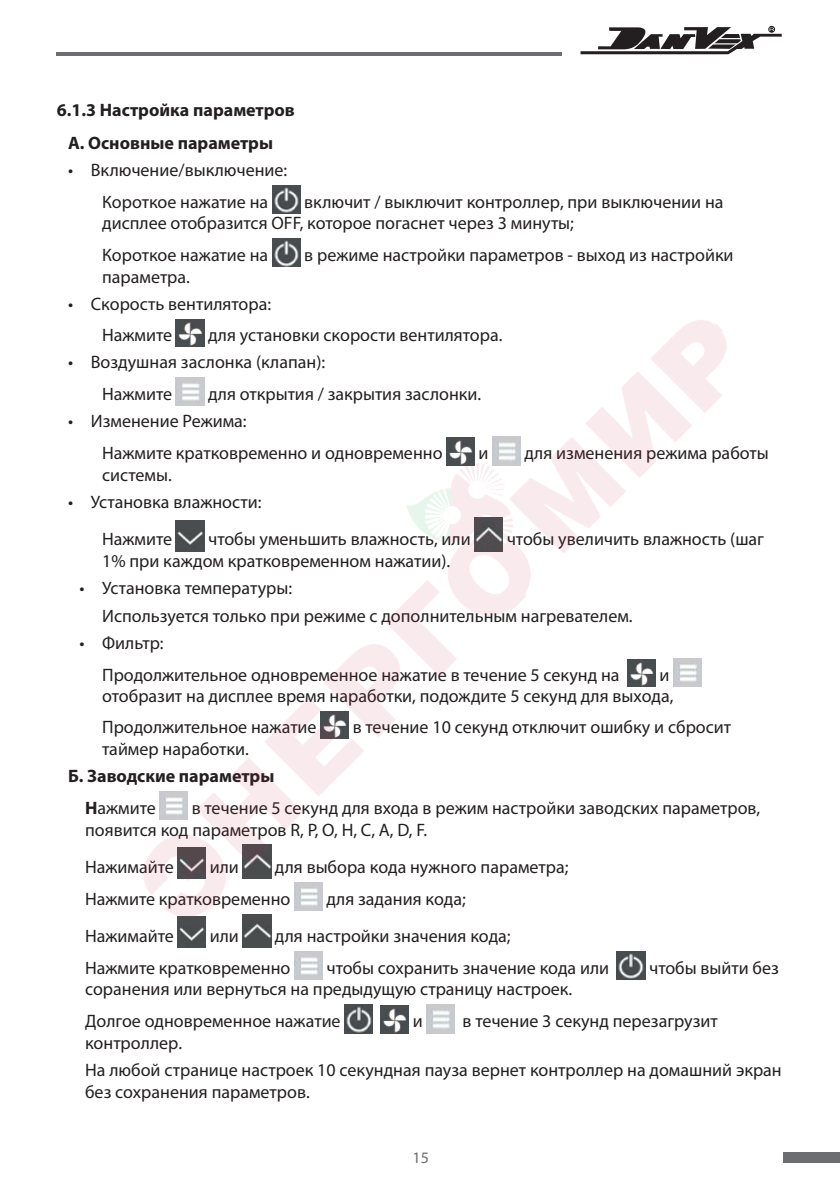
<style>
.page{position:relative;width:840px;height:1191px;background:#fff}
.page>*{position:absolute;margin:0;border:0;box-sizing:border-box;transform-origin:0 0}
.t1{font:18px/32px "Myriad Pro";color:#231f20}
.t2{font:700 18px/33px "Myriad Pro";color:#231f20;text-align:center}
.t3{font:16px "Myriad Pro";color:#6c6d70}
.s1{font-weight:400}
</style>
<div class="page">
<svg style="left:580px;top:26px;width:201px;height:28px"></svg>
<hr style="left:57px;top:52px;width:504px;height:3px;background:#6c6d70">
<div style="left:782px;top:1151px;width:57px;height:11px;background:#6c6d70"></div>
<img style="left:272px;top:185px;width:28px;height:28px">
<img style="left:272px;top:239px;width:28px;height:21px">
<img style="left:177px;top:931px;width:29px;height:16px">
<img style="left:243px;top:931px;width:28px;height:16px">
<img style="left:294px;top:951px;width:28px;height:28px">
<img style="left:616px;top:951px;width:29px;height:28px">
<img style="left:344px;top:1004px;width:28px;height:29px">
<img style="left:380px;top:1006px;width:28px;height:27px">
<img style="left:426px;top:1004px;width:28px;height:29px">
<img style="left:143px;top:260px;width:584px;height:671px">
<p class="t2" style="left:57px;top:92px;width:239px">6.1.3 Настройка параметров<br>A. Основные параметры</p>
<p class="t1" style="left:102px;top:153px;width:186px;text-indent:-34px">• Включение/выключение:<br>Короткое нажатие на</p>
<p class="t1" style="left:102px;top:191px;width:622px;line-height:21.6px;text-indent:202px">включит / выключит контроллер, при выключении на дисплее отобразится OFF, которое погаснет через 3 минуты;</p>
<p class="t1" style="left:102px;top:239px;width:167px">Короткое нажатие на</p>
<p class="t1" style="left:304px;top:239px;width:430px">в режиме настройки параметров - выход из настройки</p>
<p class="t1" style="left:102px;top:260px;width:89px">параметра.</p>
<p class="t1" style="left:102px;top:288px;width:170px;line-height:30.8px;text-indent:-34px">• Скорость вентилятора:<br>Нажмите</p>
<p class="t1" style="left:208px;top:319px;width:295px">для установки скорости вентилятора.</p>
<p class="t1" style="left:102px;top:346px;width:224px;text-indent:-34px">• Воздушная заслонка (клапан):<br>Нажмите</p>
<p class="t1" style="left:208px;top:378px;width:274px">для открытия / закрытия заслонки.</p>
<p class="t1" style="left:102px;top:405px;width:342px;text-indent:-34px">• Изменение Режима:<br>Нажмите кратковременно и одновременно</p>
<p class="t1" style="left:478px;top:437px;width:11px">и</p>
<p class="t1" style="left:524px;top:437px;width:245px">для изменения режима работы</p>
<p class="t1" style="left:102px;top:459px;width:71px">системы.</p>
<p class="t1" style="left:102px;top:483px;width:161px;line-height:37.2px;text-indent:-34px">• Установка влажности:<br>Нажмите</p>
<p class="t1" style="left:208px;top:523px;width:264px">чтобы уменьшить влажность, или</p>
<p class="t1" style="left:506px;top:523px;width:259px">чтобы увеличить влажность (шаг</p>
<p class="t1" style="left:102px;top:545px;width:349px">1% при каждом кратковременном нажатии).</p>
<p class="t1" style="left:102px;top:574px;width:531px;line-height:27.2px;text-indent:-23px">• Установка температуры:<br>Используется только при режиме с дополнительным нагревателем.</p>
<p class="t1" style="left:102px;top:626px;width:518px;text-indent:-23px">• Фильтр:<br>Продолжительное одновременное нажатие в течение 5 секунд на</p>
<p class="t1" style="left:102px;top:663px;width:572px;line-height:21.6px;text-align:right">и<br>отобразит на дисплее время наработки, подождите 5 секунд для выхода,</p>
<p class="t1" style="left:102px;top:711px;width:216px">Продолжительное нажатие</p>
<p class="t1" style="left:352px;top:711px;width:380px">в течение 10 секунд отключит ошибку и сбросит</p>
<p class="t1" style="left:102px;top:732px;width:148px">таймер наработки.</p>
<p class="t2" style="left:85px;top:759px;width:191px;line-height:32px;text-align:left;text-indent:-17px">Б. Заводские параметры<br>Н<span class="s1">ажмите</span></p>
<p class="t1" style="left:85px;top:797px;width:676px;line-height:21.6px;text-indent:107px">в течение 5 секунд для входа в режим настройки заводских параметров, появится код параметров R, P, O, H, C, A, D, F.</p>
<p class="t1" style="left:85px;top:850px;width:90px">Нажимайте</p>
<p class="t1" style="left:210px;top:850px;width:31px">или</p>
<p class="t1" style="left:85px;top:850px;width:484px;text-indent:190px">для выбора кода нужного параметра;<br>Нажмите кратковременно</p>
<p class="t1" style="left:326px;top:882px;width:141px">для задания кода;</p>
<p class="t1" style="left:85px;top:919px;width:90px">Нажимайте</p>
<p class="t1" style="left:210px;top:919px;width:31px">или</p>
<p class="t1" style="left:85px;top:919px;width:427px;text-indent:190px">для настройки значения кода;<br>Нажмите кратковременно</p>
<p class="t1" style="left:326px;top:951px;width:284px">чтобы сохранить значение кода или</p>
<p class="t1" style="left:648px;top:951px;width:131px">чтобы выйти без</p>
<p class="t1" style="left:85px;top:973px;width:488px">соранения или вернуться на предыдущую страницу настроек.<br>Долгое одновременное нажатие</p>
<p class="t1" style="left:412px;top:1005px;width:11px">и</p>
<p class="t1" style="left:462px;top:1005px;width:257px">в течение 3 секунд перезагрузит</p>
<p class="t1" style="left:85px;top:1029px;width:697px;line-height:27.2px">контроллер.<br>На любой странице настроек 10 секундная пауза вернет контроллер на домашний экран</p>
<p class="t1" style="left:85px;top:1075px;width:226px">без сохранения параметров.</p>
<p class="t3" style="left:412px;top:1147px;width:18px">15</p>
</div>
